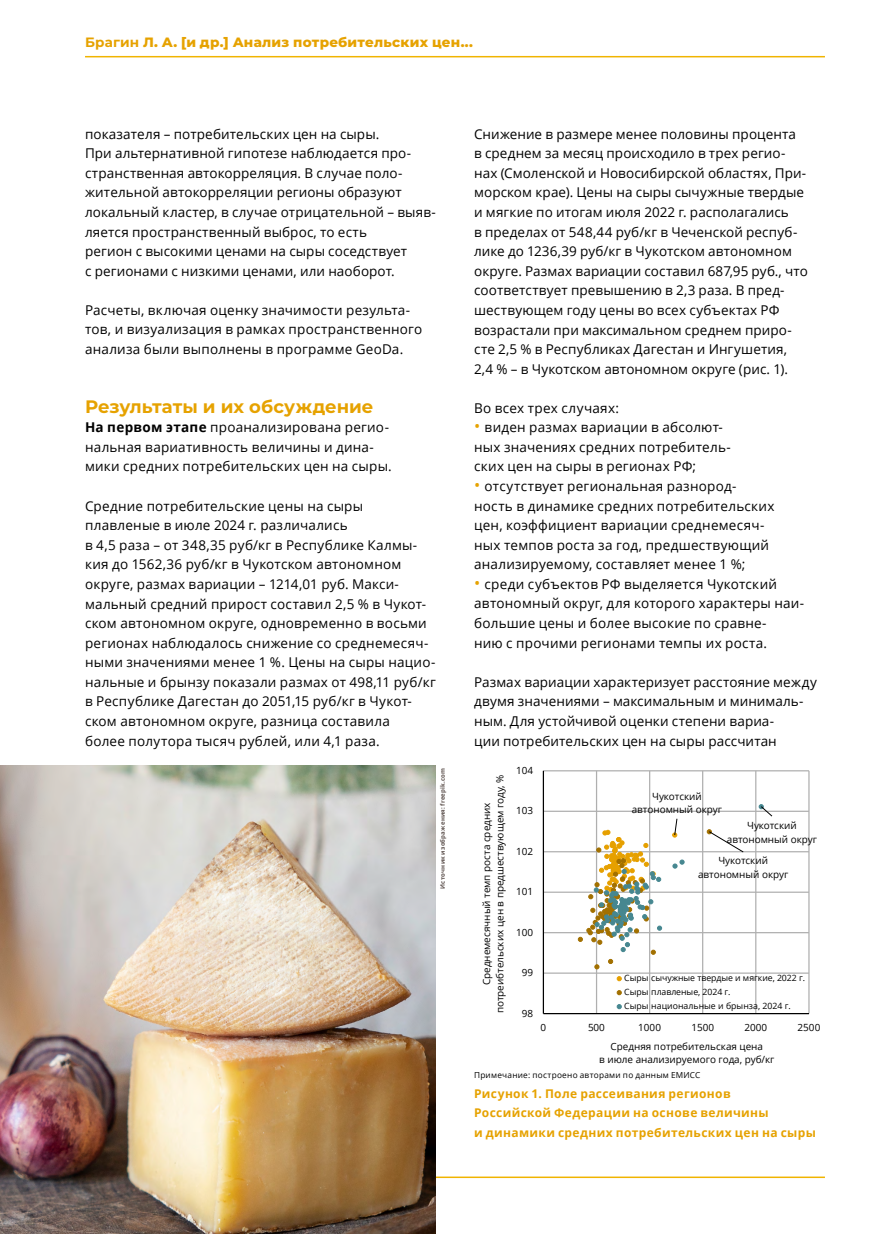
<style>
.page{position:relative;width:893px;height:1234px;background:#fff}
.page>*{position:absolute;margin:0;border:0;box-sizing:border-box;transform-origin:0 0}
.t1{font:700 18px "Montserrat";color:#e6a200}
.t2{font:13.5px/19.5px "Open Sans";letter-spacing:.015em;color:#000}
.t3{font:800 13.5px "Montserrat";letter-spacing:.015em;color:#e6a200}
.t4{font:700 12px/19.5px "Open Sans";letter-spacing:.03em;color:#e6a200}
.t5{font:9.9px/13.5px "Open Sans";color:#000;text-align:center}
.t6{font:8.7px/14px "Open Sans";letter-spacing:-.005em;color:#000}
.t7{font:8.25px "Open Sans";letter-spacing:.03em;color:#000}
.t8{font:700 6px "Open Sans";letter-spacing:.035em;color:#5d514d}
.s1{font-weight:700}
.s2{font-size:16.5px;color:#e6a200}
</style>
<div class="page">
<hr style="left:85px;top:56px;width:740px;height:1px;background:#f0b400">
<hr style="left:85px;top:1176px;width:740px;height:1px;background:#f0b400">
<hr style="left:543px;top:972px;width:266px;height:1px;background:#afafaf">
<hr style="left:543px;top:931px;width:266px;height:2px;background:#afafaf">
<hr style="left:543px;top:891px;width:266px;height:1px;background:#afafaf">
<hr style="left:543px;top:850px;width:266px;height:2px;background:#afafaf">
<hr style="left:543px;top:810px;width:266px;height:1px;background:#afafaf">
<hr style="left:543px;top:770px;width:266px;height:1px;background:#afafaf">
<hr style="left:596px;top:770px;width:1px;height:243px;background:#afafaf">
<hr style="left:649px;top:770px;width:1px;height:243px;background:#afafaf">
<hr style="left:702px;top:770px;width:1px;height:243px;background:#afafaf">
<hr style="left:755px;top:770px;width:1px;height:243px;background:#afafaf">
<hr style="left:808px;top:770px;width:2px;height:243px;background:#afafaf">
<hr style="left:543px;top:770px;width:1px;height:243px;background:#000">
<hr style="left:543px;top:1012px;width:266px;height:1px;background:#000">
<svg style="left:673px;top:859px;width:11px;height:9px"></svg>
<svg style="left:578px;top:829px;width:84px;height:139px"></svg>
<svg style="left:672px;top:818px;width:5px;height:19px"></svg>
<svg style="left:707px;top:829px;width:37px;height:23px"></svg>
<svg style="left:759px;top:804px;width:13px;height:12px"></svg>
<svg style="left:617px;top:976px;width:4px;height:4px"></svg>
<svg style="left:617px;top:990px;width:4px;height:4px"></svg>
<svg style="left:617px;top:1004px;width:4px;height:4px"></svg>
<img style="left:0;top:765px;width:436px;height:468px">
<p class="t3" style="left:85px;top:33px;width:390px"><span class="s1">Брагин</span> Л. А. [и др.] Анализ потребительских цен...</p>
<p class="t2" style="left:85px;top:124px;width:352px">показателя – потребительских цен на сыры.<br>При альтернативной гипотезе наблюдается про&shy;странственная автокорреляция. В случае поло&shy;жительной автокорреляции регионы образуют локальный кластер, в случае отрицательной – выяв&shy;ляется пространственный выброс, то есть<br>регион с высокими ценами на сыры соседствует<br>с регионами с низкими ценами, или наоборот.</p>
<p class="t2" style="left:85px;top:300px;width:339px">Расчеты, включая оценку значимости результа&shy;тов, и визуализация в рамках пространственного анализа были выполнены в программе GeoDa.</p>
<h1 class="t1" style="left:85px;top:393px;width:290px">Результаты и их обсуждение</h1>
<p class="t2" style="left:85px;top:417px;width:308px"><span class="s1">На первом этапе</span> проанализирована регио&shy;нальная вариативность величины и дина&shy;мики средних потребительских цен на сыры.</p>
<p class="t2" style="left:85px;top:495px;width:352px">Средние потребительские цены на сыры плавленые в июле 2024 г. различались<br>в 4,5 раза – от 348,35 руб/кг в Республике Калмы&shy;кия до 1562,36 руб/кг в Чукотском автономном округе, размах вариации – 1214,01 руб. Макси&shy;мальный средний прирост составил 2,5 % в Чукот&shy;ском автономном округе, одновременно в восьми регионах наблюдалось снижение со среднемесяч&shy;ными значениями менее 1 %. Цены на сыры нацио&shy;нальные и брынзу показали размах от 498,11 руб/кг в Республике Дагестан до 2051,15 руб/кг в Чукот&shy;ском автономном округе, разница составила<br>более полутора тысяч рублей, или 4,1 раза.</p>
<p class="t8" style="left:438px;top:888px;width:122px;rotate:-90deg">Источник изображения: freepik.com</p>
<p class="t2" style="left:474px;top:124px;width:335px">Снижение в размере менее половины процента<br>в среднем за месяц происходило в трех регио&shy;нах (Смоленской и Новосибирской областях, При&shy;морском крае). Цены на сыры сычужные твердые и мягкие по итогам июля 2022 г. располагались<br>в пределах от 548,44 руб/кг в Чеченской респуб&shy;лике до 1236,39 руб/кг в Чукотском автономном округе. Размах вариации составил 687,95 руб., что соответствует превышению в 2,3 раза. В пред&shy;шествующем году цены во всех субъектах РФ возрастали при максимальном среднем приро&shy;сте 2,5 % в Республиках Дагестан и Ингушетия, 2,4 % – в Чукотском автономном округе (рис. 1).</p>
<p class="t2" style="left:474px;top:398px;width:146px">Во всех трех случаях:</p>
<p class="t2" style="left:474px;top:417px;width:258px"><span class="s2">•</span> виден размах вариации в абсолют&shy;ных значениях средних потребитель&shy;ских цен на сыры в регионах РФ;</p>
<p class="t2" style="left:474px;top:476px;width:302px"><span class="s2">•</span> отсутствует региональная разнород&shy;ность в динамике средних потребительских цен, коэффициент вариации среднемесяч&shy;ных темпов роста за год, предшествующий анализируемому, составляет менее 1 %;</p>
<p class="t2" style="left:474px;top:573px;width:331px"><span class="s2">•</span> среди субъектов РФ выделяется Чукотский автономный округ, для которого характеры наи&shy;большие цены и более высокие по сравне-<br>нию с прочими регионами темпы их роста.</p>
<p class="t2" style="left:474px;top:671px;width:344px">Размах вариации характеризует расстояние между двумя значениями – максимальным и минималь&shy;ным. Для устойчивой оценки степени вариа-<br>ции потребительских цен на сыры рассчитан</p>
<p class="t5" style="left:479px;top:1013px;width:240px;rotate:-90deg">Среднемесячный темп роста средних потреибтельских цен в предшествующем году, %</p>
<p class="t5" style="left:516px;top:763px;width:18px">104</p>
<p class="t5" style="left:516px;top:803px;width:18px">103</p>
<p class="t5" style="left:516px;top:843px;width:18px">102</p>
<p class="t5" style="left:516px;top:884px;width:18px">101</p>
<p class="t5" style="left:516px;top:924px;width:18px">100</p>
<p class="t5" style="left:632px;top:789px;width:92px">Чукотский автономный округ</p>
<p class="t5" style="left:727px;top:818px;width:92px">Чукотский автономный округ</p>
<p class="t5" style="left:698px;top:853px;width:92px">Чукотский автономный округ</p>
<p class="t5" style="left:522px;top:965px;width:13px">99</p>
<p class="t5" style="left:522px;top:1005px;width:13px">98</p>
<p class="t6" style="left:624px;top:970px;width:182px">Сыры сычужные твердые и мягкие, 2022 г.<br>Сыры плавленые, 2024 г.<br>Сыры национальные и брынза, 2024 г.</p>
<p class="t5" style="left:541px;top:1020px;width:7px">0</p>
<p class="t5" style="left:588px;top:1020px;width:18px">500</p>
<p class="t5" style="left:638px;top:1020px;width:24px">1000</p>
<p class="t5" style="left:691px;top:1020px;width:24px">1500</p>
<p class="t5" style="left:744px;top:1020px;width:24px">2000</p>
<p class="t5" style="left:798px;top:1020px;width:24px">2500</p>
<p class="t5" style="left:599px;top:1038px;width:177px">Средняя потребительская цена<br>в июле анализируемого года, руб/кг</p>
<p class="t7" style="left:474px;top:1069px;width:228px">Примечание: построено авторами по данным ЕМИСС</p>
<p class="t4" style="left:474px;top:1083px;width:343px">Рисунок 1. Поле рассеивания регионов<br>Российской Федерации на основе величины<br>и динамики средних потребительских цен на сыры</p>
</div>
